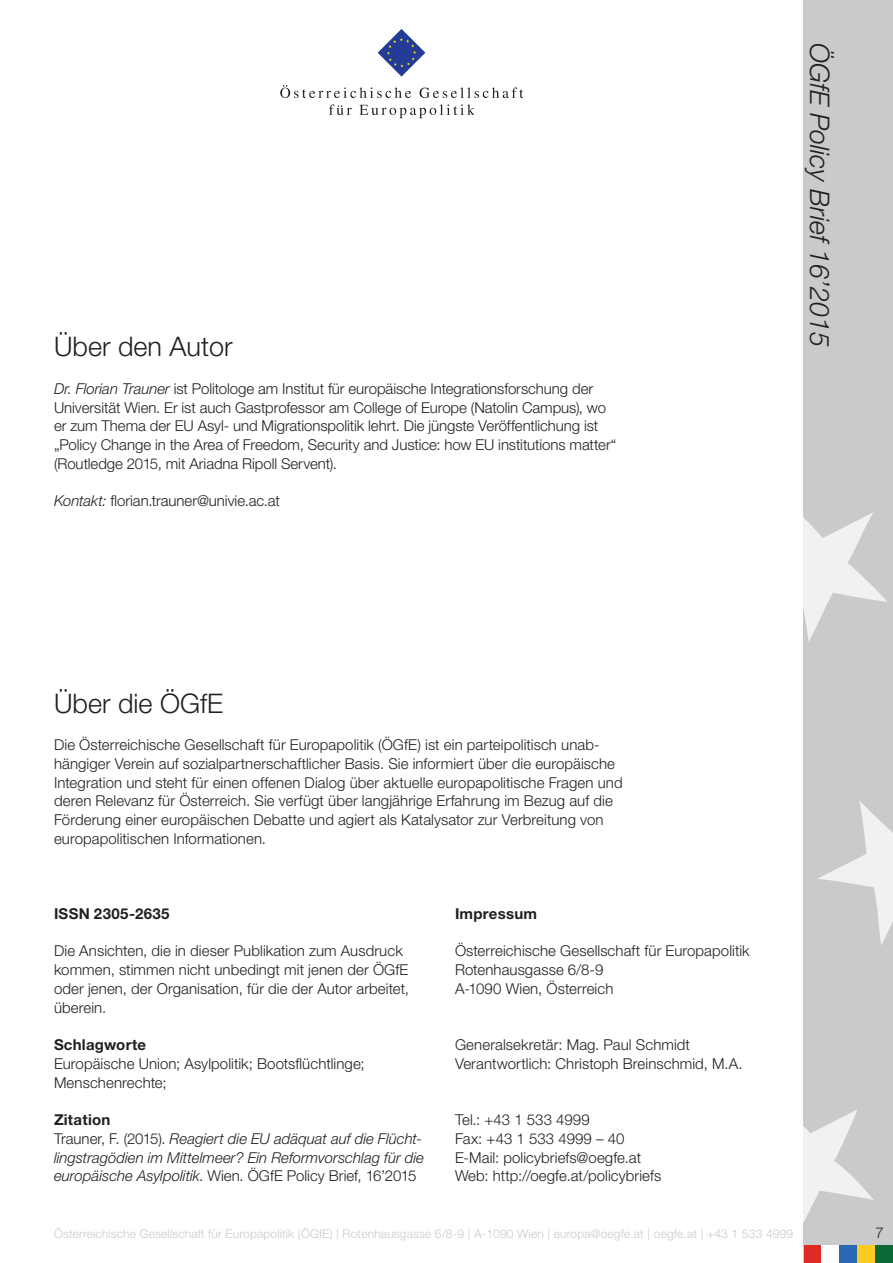
<style>
.page{position:relative;width:893px;height:1263px;background:#fff}
.page>*{position:absolute;margin:0;border:0;box-sizing:border-box;transform-origin:0 0}
.Untertitel{font:300 27px "Helvetica Neue LT Std";color:#231f20}
.t1{font:italic 300 27px "Helvetica Neue LT Std";color:#231f20}
.Standard_Paragraph{font:300 15px/18.8px "Helvetica Neue LT Std";letter-spacing:.005em;color:#231f20}
.Standard_Paragraph-2{font:italic 300 15px/18.8px "Helvetica Neue LT Std";color:#231f20}
.Standard_Paragraph-3{font:700 15px "Helvetica Neue LT Std";letter-spacing:.015em;color:#231f20}
.t2{font:300 12px "Helvetica Neue LT Std";letter-spacing:.015em;color:#c9cacc}
.s1{font-style:italic}
.s2{font-style:normal}
</style>
<div class="page">
<div style="left:804px;top:0;width:89px;height:1263px;background:#c9cacc"></div>
<svg style="left:804px;top:512px;width:83px;height:130px"></svg>
<svg style="left:818px;top:801px;width:75px;height:144px"></svg>
<svg style="left:804px;top:1110px;width:70px;height:111px"></svg>
<svg style="left:378px;top:29px;width:47px;height:48px"></svg>
<svg style="left:280px;top:85px;width:131px;height:13px"></svg>
<svg style="left:420px;top:87px;width:103px;height:11px"></svg>
<svg style="left:329px;top:104px;width:23px;height:11px"></svg>
<svg style="left:359px;top:104px;width:116px;height:14px"></svg>
<div style="left:857px;top:1245px;width:18px;height:18px;background:#fecb26"></div>
<div style="left:839px;top:1245px;width:18px;height:18px;background:#2b68b3"></div>
<div style="left:804px;top:1245px;width:17px;height:18px;background:#de2b26"></div>
<div style="left:875px;top:1245px;width:18px;height:18px;background:#0b6936"></div>
<div style="left:821px;top:1245px;width:18px;height:18px;background:#fff"></div>
<p class="Untertitel" style="left:54px;top:330px;width:180px">Über den Autor</p>
<p class="Standard_Paragraph" style="left:54px;top:379px;width:564px"><span class="s1">Dr. Florian Trauner</span> ist Politologe am Institut für europäische Integrationsforschung der Universität Wien. Er ist auch Gastprofessor am College of Europe (Natolin Campus), wo er zum Thema der EU Asyl- und Migrationspolitik lehrt. Die jüngste Veröffentlichung ist „Policy Change in the Area of Freedom, Security and Justice: how EU institutions matter“ (Routledge 2015, mit Ariadna Ripoll Servent).</p>
<p class="Standard_Paragraph" style="left:54px;top:491px;width:227px"><span class="s1">Kontakt:</span> florian.trauner@univie.ac.at</p>
<h1 class="t1" style="left:836px;top:43px;width:305px;rotate:90deg">ÖGfE Policy Brief 16’2015</h1>
<p class="Untertitel" style="left:54px;top:686px;width:171px">Über die ÖGfE</p>
<p class="Standard_Paragraph" style="left:54px;top:735px;width:570px">Die Österreichische Gesellschaft für Europapolitik (ÖGfE) ist ein parteipolitisch unab&shy;hängiger Verein auf sozialpartnerschaftlicher Basis. Sie informiert über die europäische Integration und steht für einen offenen Dialog über aktuelle europapolitische Fragen und deren Relevanz für Österreich. Sie verfügt über langjährige Erfahrung im Bezug auf die Förderung einer europäischen Debatte und agiert als Katalysator zur Verbreitung von europapolitischen Informationen.</p>
<p class="Standard_Paragraph-3" style="left:54px;top:904px;width:117px">ISSN 2305-2635</p>
<p class="Standard_Paragraph" style="left:54px;top:941px;width:357px">Die Ansichten, die in dieser Publikation zum Ausdruck kommen, stimmen nicht unbedingt mit jenen der ÖGfE oder jenen, der Organisation, für die der Autor arbeitet, überein.</p>
<p class="Standard_Paragraph-3" style="left:54px;top:1035px;width:94px">Schlagworte</p>
<p class="Standard_Paragraph" style="left:54px;top:1054px;width:312px">Europäische Union; Asylpolitik; Bootsflüchtlinge;<br>Menschenrechte;</p>
<p class="Standard_Paragraph-3" style="left:54px;top:1110px;width:58px">Zitation</p>
<p class="Standard_Paragraph-2" style="left:54px;top:1129px;width:372px"><span class="s2">Trauner, F. (2015).</span> Reagiert die EU adäquat auf die Flücht&shy;lingstragödien im Mittelmeer? Ein Reformvorschlag für die europäische Asylpolitik<span class="s2">. Wien. ÖGfE Policy Brief, 16’2015</span></p>
<p class="Standard_Paragraph-3" style="left:455px;top:904px;width:84px">Impressum</p>
<p class="Standard_Paragraph" style="left:455px;top:941px;width:296px">Österreichische Gesellschaft für Europapolitik</p>
<p class="Standard_Paragraph" style="left:455px;top:960px;width:150px">Rotenhausgasse 6/8-9</p>
<p class="Standard_Paragraph" style="left:455px;top:979px;width:160px">A-1090 Wien, Österreich</p>
<p class="Standard_Paragraph" style="left:455px;top:1035px;width:237px">Generalsekretär: Mag. Paul Schmidt</p>
<p class="Standard_Paragraph" style="left:455px;top:1054px;width:289px">Verantwortlich: Christoph Breinschmid, M.A.</p>
<p class="Standard_Paragraph" style="left:455px;top:1110px;width:136px">Tel.: +43 1 533 4999</p>
<p class="Standard_Paragraph" style="left:455px;top:1129px;width:171px">Fax: +43 1 533 4999 – 40</p>
<p class="Standard_Paragraph" style="left:455px;top:1147px;width:188px">E-Mail: policybriefs@oegfe.at</p>
<p class="Standard_Paragraph" style="left:455px;top:1166px;width:208px">Web: http://oegfe.at/policybriefs</p>
<p class="t2" style="left:54px;top:1226px;width:741px">Österreichische Gesellschaft für Europapolitik (ÖGfE) | Rotenhausgasse 6/8-9 | A-1090 Wien | europa@oegfe.at | oegfe.at | +43 1 533 4999</p>
<p class="Standard_Paragraph" style="left:875px;top:1222px;width:10px">7</p>
</div>
